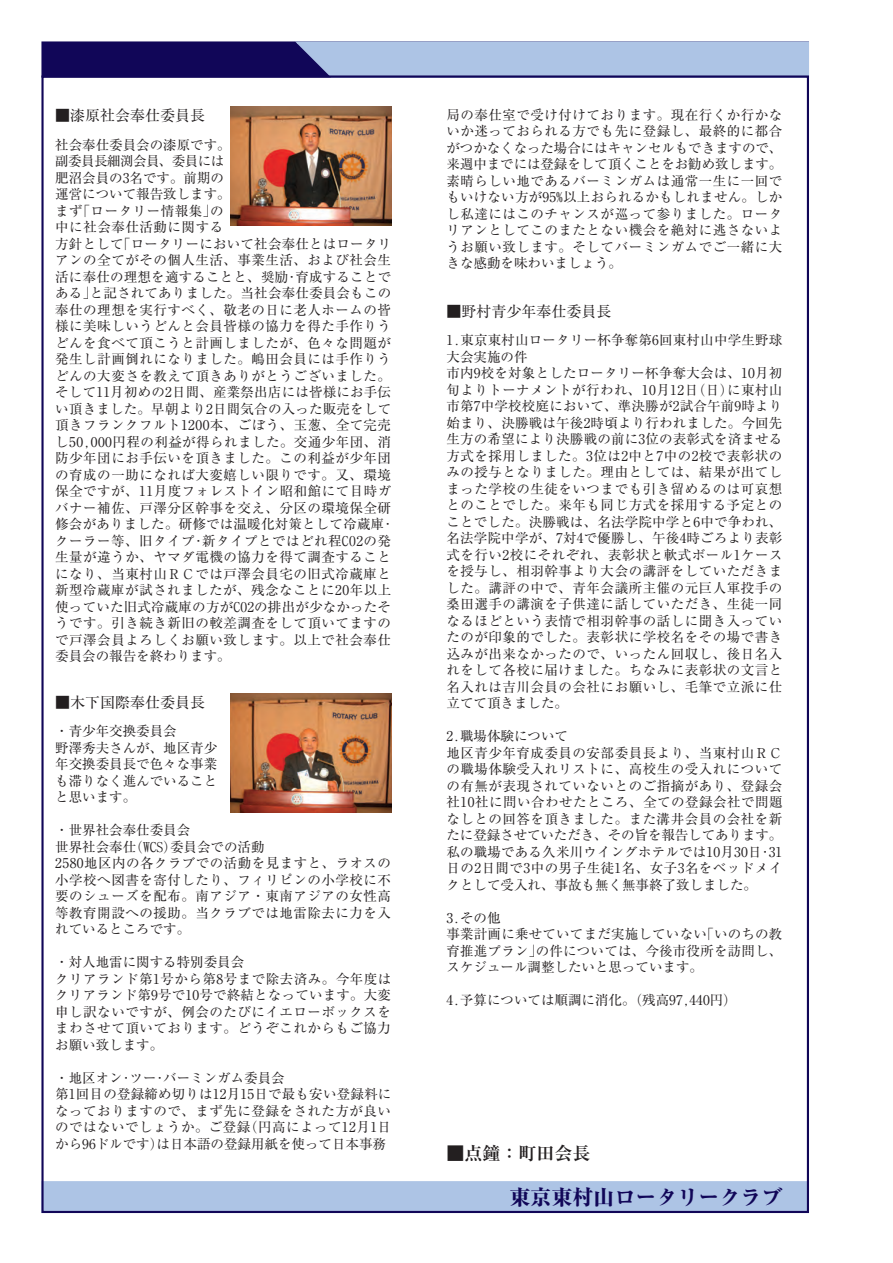
<style>
.page{position:relative;width:893px;height:1263px;background:#fff}
.page>*{position:absolute;margin:0;border:0;box-sizing:border-box;transform-origin:0 0}
.t1{font:800 21px "Ryumin Pro";color:#110658}
.t2{font:700 18px "Ryumin Pro";color:#231f20}
.t3{font:15px "Ryumin Pro";color:#231f20}
.t4{font:13.5px/16.5px "Ryumin Pro";letter-spacing:.035em;color:#231f20}
.t5{font:13.5px/16.5px "Ryumin Pro";letter-spacing:.015em;color:#231f20}
.t6{font:13.5px/16.5px "Ryumin Pro";color:#231f20}
</style>
<div class="page">
<div style="left:41px;top:41px;width:768px;height:37px;background:#110658;border:2px solid #110658"></div>
<div style="left:293px;top:41px;width:516px;height:34px;background:#adc4e5"></div>
<div style="left:41px;top:1181px;width:768px;height:32px;background:#adc4e5"></div>
<img style="left:230px;top:693px;width:162px;height:119px">
<img style="left:230px;top:106px;width:162px;height:119px">
<p class="t3" style="left:55px;top:104px;width:151px">■漆原社会奉仕委員長</p>
<p class="t4" style="left:55px;top:135px;width:337px">社会奉仕委員会の漆原です。<br>副委員長細渕会員、委員には<br>肥沼会員の3名です。前期の<br>運営について報告致します。<br>まず｢ロータリー情報集｣の<br>中に社会奉仕活動に関する<br>方針として｢ロータリーにおいて社会奉仕とはロータリアンの全てがその個人生活、事業生活、および社会生活に奉仕の理想を適することと、奨励･育成することである｣と記されてありました。当社会奉仕委員会もこの奉仕の理想を実行すべく、敬老の日に老人ホームの皆様に美味しいうどんと会員皆様の協力を得た手作りうどんを食べて頂こうと計画しましたが、色々な問題が発生し計画倒れになりました。嶋田会員には手作りうどんの大変さを教えて頂きありがとうございました。そして11月初めの2日間、産業祭出店には皆様にお手伝い頂きました。早朝より2日間気合の入った販売をして頂きフランクフルト1200本、ごぼう、玉葱、全て完売し50,000円程の利益が得られました。交通少年団、消防少年団にお手伝いを頂きました。この利益が少年団の育成の一助になれば大変嬉しい限りです。又、環境保全ですが、11月度フォレストイン昭和館にて目時ガバナー補佐、戸澤分区幹事を交え、分区の環境保全研修会がありました。研修では温暖化対策として冷蔵庫･クーラー等、旧タイプ･新タイプとではどれ程CO2の発生量が違うか、ヤマダ電機の協力を得て調査することになり、当東村山ＲＣでは戸澤会員宅の旧式冷蔵庫と新型冷蔵庫が試されましたが、残念なことに20年以上使っていた旧式冷蔵庫の方がCO2の排出が少なかったそうです。引き続き新旧の較差調査をして頂いてますので戸澤会員よろしくお願い致します。以上で社会奉仕委員会の報告を終わります。</p>
<p class="t3" style="left:55px;top:691px;width:151px">■木下国際奉仕委員長</p>
<p class="t6" style="left:55px;top:722px;width:163px">・青少年交換委員会<br>野澤秀夫さんが、地区青少年交換委員長で色々な事業も滞りなく進んでいることと思います。</p>
<p class="t4" style="left:55px;top:821px;width:337px">・世界社会奉仕委員会<br>世界社会奉仕(WCS)委員会での活動<br>2580地区内の各クラブでの活動を見ますと、ラオスの小学校へ図書を寄付したり、フィリピンの小学校に不要のシューズを配布。南アジア・東南アジアの女性高等教育開設への援助。当クラブでは地雷除去に力を入れているところです。</p>
<p class="t4" style="left:55px;top:953px;width:337px">・対人地雷に関する特別委員会<br>クリアランド第1号から第8号まで除去済み。今年度はクリアランド第9号で10号で終結となっています。大変申し訳ないですが、例会のたびにイエローボックスをまわさせて頂いております。どうぞこれからもご協力お願い致します。</p>
<p class="t5" style="left:55px;top:1069px;width:338px">・地区オン･ツー･バーミンガム委員会<br>第1回目の登録締め切りは12月15日で最も安い登録料になっておりますので、まず先に登録をされた方が良いのではないでしょうか。ご登録(円高によって12月1日から96ドルです)は日本語の登録用紙を使って日本事務</p>
<p class="t4" style="left:446px;top:106px;width:337px;text-align:justify">局の奉仕室で受け付けております。現在行くか行かないか迷っておられる方でも先に登録し、最終的に都合がつかなくなった場合にはキャンセルもできますので、来週中までには登録をして頂くことをお勧め致します。素晴らしい地であるバーミンガムは通常一生に一回でもいけない方が95%以上おられるかもしれません。しかし私達にはこのチャンスが巡って参りました。ロータリアンとしてこのまたとない機会を絶対に逃さないようお願い致します。そしてバーミンガムでご一緒に大きな感動を味わいましょう。</p>
<p class="t3" style="left:446px;top:299px;width:166px">■野村青少年奉仕委員長</p>
<p class="t4" style="left:446px;top:331px;width:337px">1.東京東村山ロータリー杯争奪第6回東村山中学生野球大会実施の件<br>市内9校を対象としたロータリー杯争奪大会は、10月初旬よりトーナメントが行われ、10月12日(日)に東村山市第7中学校校庭において、準決勝が2試合午前9時より始まり、決勝戦は午後2時頃より行われました。今回先生方の希望により決勝戦の前に3位の表彰式を済ませる方式を採用しました。3位は2中と7中の2校で表彰状のみの授与となりました。理由としては、結果が出てしまった学校の生徒をいつまでも引き留めるのは可哀想とのことでした。来年も同じ方式を採用する予定とのことでした。決勝戦は、名法学院中学と6中で争われ、名法学院中学が、7対4で優勝し、午後4時ごろより表彰式を行い2校にそれぞれ、表彰状と軟式ボール1ケースを授与し、相羽幹事より大会の講評をしていただきました。講評の中で、青年会議所主催の元巨人軍投手の桑田選手の講演を子供達に話していただき、生徒一同なるほどという表情で相羽幹事の話しに聞き入っていたのが印象的でした。表彰状に学校名をその場で書き込みが出来なかったので、いったん回収し、後日名入れをして各校に届けました。ちなみに表彰状の文言と名入れは吉川会員の会社にお願いし、毛筆で立派に仕立てて頂きました。</p>
<p class="t4" style="left:446px;top:727px;width:337px">2.職場体験について<br>地区青少年育成委員の安部委員長より、当東村山ＲＣの職場体験受入れリストに、高校生の受入れについての有無が表現されていないとのご指摘があり、登録会社10社に問い合わせたところ、全ての登録会社で問題なしとの回答を頂きました。また溝井会員の会社を新たに登録させていただき、その旨を報告してあります。私の職場である久米川ウイングホテルでは10月30日･31日の2日間で3中の男子生徒1名、女子3名をベッドメイクとして受入れ、事故も無く無事終了致しました。</p>
<p class="t5" style="left:446px;top:908px;width:337px">3.その他<br>事業計画に乗せていてまだ実施していない｢いのちの教育推進プラン｣の件については、今後市役所を訪問し、スケジュール調整したいと思っています。</p>
<p class="t6" style="left:446px;top:991px;width:285px">4.予算については順調に消化。(残高97,440円)</p>
<h2 class="t2" style="left:446px;top:1139px;width:145px">■点鐘：町田会長</h2>
<h1 class="t1" style="left:509px;top:1180px;width:274px">東京東村山ロータリークラブ</h1>
</div>
